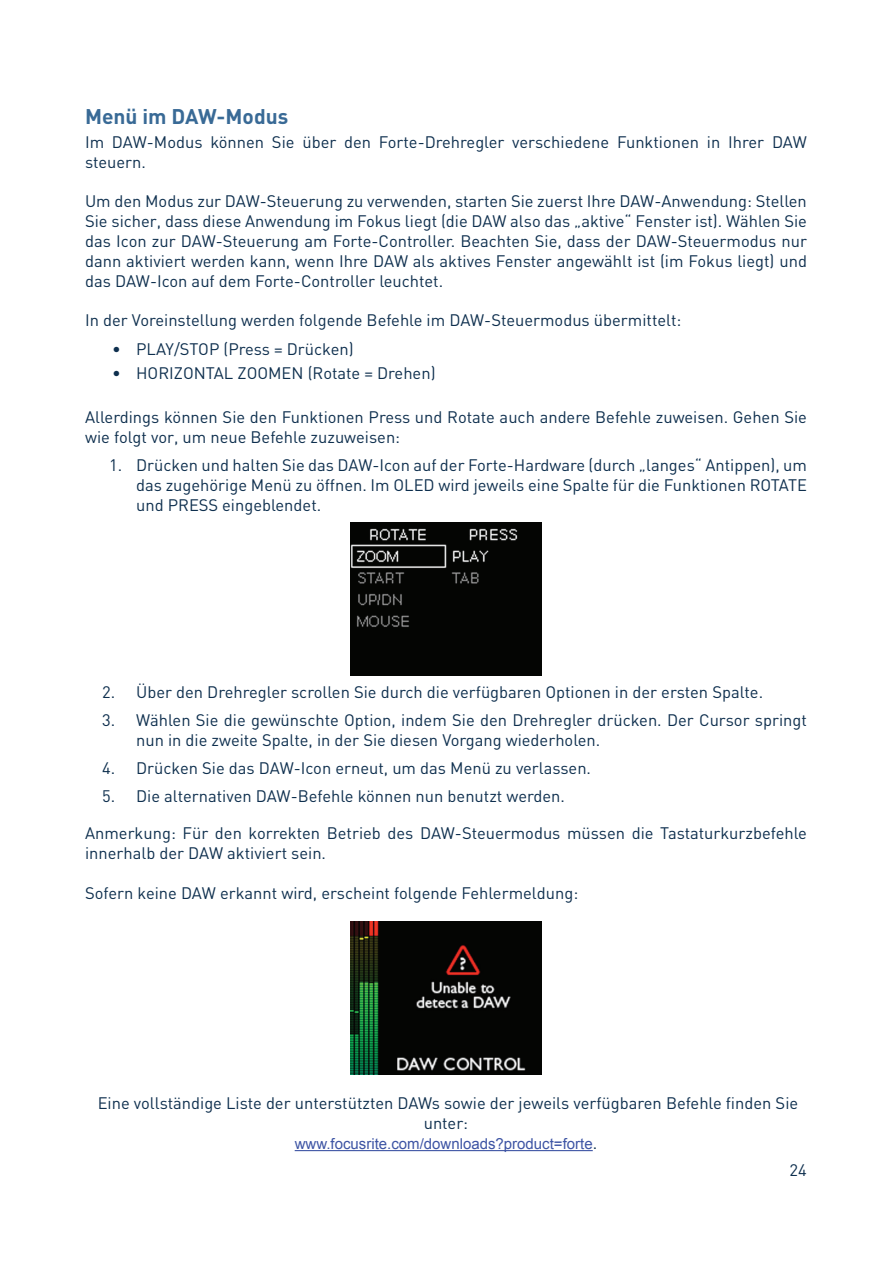
<style>
.page{position:relative;width:893px;height:1263px;background:#fff}
.page>*{position:absolute;margin:0;border:0;box-sizing:border-box;transform-origin:0 0}
.t1{font:700 21px "DIN";color:#396a96}
.t2{font:16.5px/19.8px "DIN";color:#0e2f4e}
.t3{font:15px "Arial";color:#3d54a4}
.s1{font-family:"DIN";font-size:16.5px;color:#0e2f4e}
</style>
<div class="page">
<hr style="left:295px;top:1150px;width:298px;height:1px;background:#3d54a4">
<img style="left:350px;top:522px;width:192px;height:154px">
<img style="left:350px;top:922px;width:192px;height:153px">
<p class="t1" style="left:85px;top:102px;width:205px">Menü im DAW-Modus</p>
<p class="t2" style="left:85px;top:132px;width:723px">Im DAW-Modus können Sie über den Forte-Drehregler verschiedene Funktionen in Ihrer DAW steuern.</p>
<p class="t2" style="left:85px;top:191px;width:723px;text-align:justify">Um den Modus zur DAW-Steuerung zu verwenden, starten Sie zuerst Ihre DAW-Anwendung: Stellen Sie sicher, dass diese Anwendung im Fokus liegt (die DAW also das „aktive“ Fenster ist). Wählen Sie das Icon zur DAW-Steuerung am Forte-Controller. Beachten Sie, dass der DAW-Steuermodus nur dann aktiviert werden kann, wenn Ihre DAW als aktives Fenster angewählt ist (im Fokus liegt) und das DAW-Icon auf dem Forte-Controller leuchtet.</p>
<p class="t2" style="left:85px;top:310px;width:598px">In der Voreinstellung werden folgende Befehle im DAW-Steuermodus übermittelt:</p>
<p class="t2" style="left:112px;top:338px;width:243px">• PLAY/STOP (Press = Drücken)</p>
<p class="t2" style="left:112px;top:363px;width:325px">• HORIZONTAL ZOOMEN (Rotate = Drehen)</p>
<p class="t2" style="left:85px;top:407px;width:723px">Allerdings können Sie den Funktionen Press und Rotate auch andere Befehle zuweisen. Gehen Sie wie folgt vor, um neue Befehle zuzuweisen:</p>
<p class="t2" style="left:136px;top:455px;width:672px;text-align:justify;text-indent:-27px">1. Drücken und halten Sie das DAW-Icon auf der Forte-Hardware (durch „langes“ Antippen), um das zugehörige Menü zu öffnen. Im OLED wird jeweils eine Spalte für die Funktionen ROTATE und PRESS eingeblendet.</p>
<p class="t2" style="left:102px;top:681px;width:663px">2. Über den Drehregler scrollen Sie durch die verfügbaren Optionen in der ersten Spalte.</p>
<p class="t2" style="left:136px;top:710px;width:672px;text-indent:-34px">3. Wählen Sie die gewünschte Option, indem Sie den Drehregler drücken. Der Cursor springt nun in die zweite Spalte, in der Sie diesen Vorgang wiederholen.</p>
<p class="t2" style="left:102px;top:758px;width:490px">4. Drücken Sie das DAW-Icon erneut, um das Menü zu verlassen.</p>
<p class="t2" style="left:102px;top:786px;width:464px">5. Die alternativen DAW-Befehle können nun benutzt werden.</p>
<p class="t2" style="left:85px;top:823px;width:723px">Anmerkung: Für den korrekten Betrieb des DAW-Steuermodus müssen die Tastaturkurzbefehle innerhalb der DAW aktiviert sein.</p>
<p class="t2" style="left:85px;top:882px;width:495px">Sofern keine DAW erkannt wird, erscheint folgende Fehlermeldung:</p>
<p class="t2" style="left:98px;top:1093px;width:702px;text-align:center">Eine vollständige Liste der unterstützten DAWs sowie der jeweils verfügbaren Befehle finden Sie unter:</p>
<p class="t3" style="left:295px;top:1134px;width:304px">www.focusrite.com/downloads?product=forte<span class="s1">.</span></p>
<p class="t2" style="left:790px;top:1160px;width:19px">24</p>
</div>
